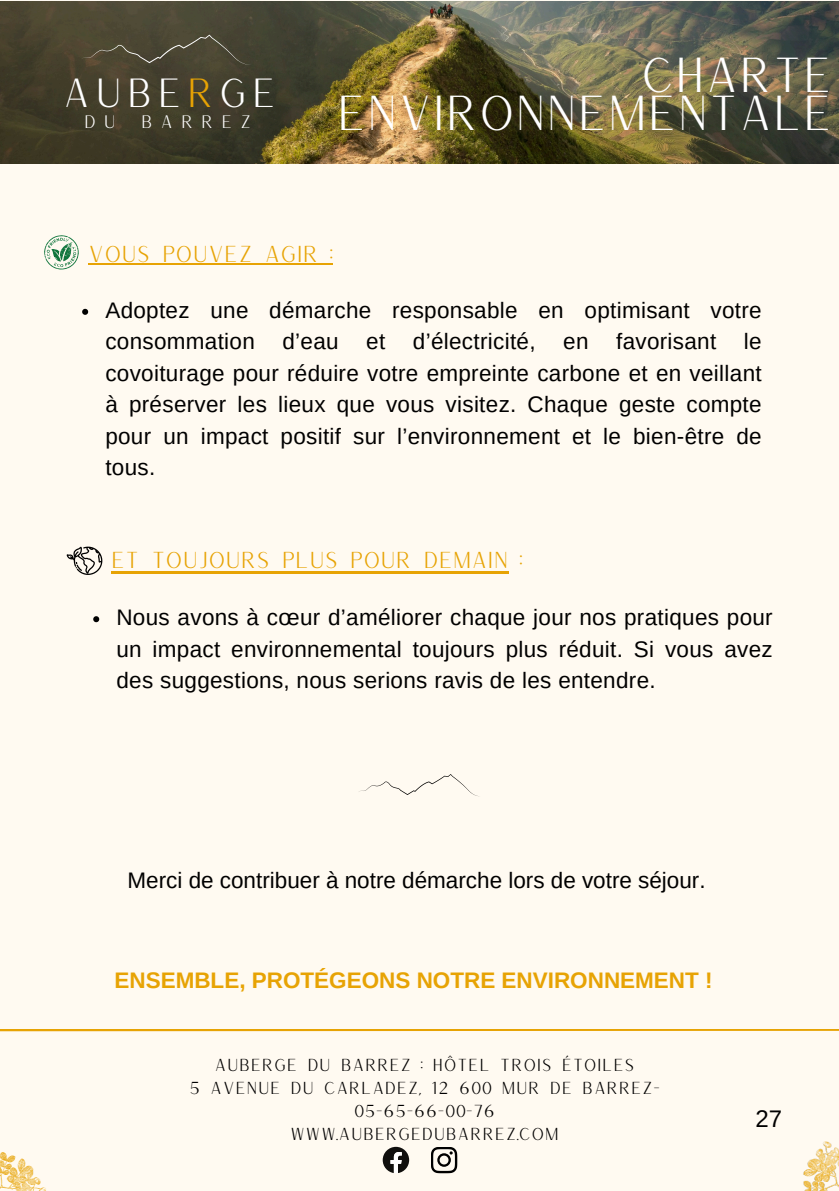
<style>
.page{position:relative;width:839px;height:1191px;background:#fff}
.page>*{position:absolute;margin:0;border:0;box-sizing:border-box;transform-origin:0 0}
.t1{font:47.8px/38px "Versailles";color:#fff;text-align:right}
.t2{font:39.6px "Versailles";letter-spacing:.11em;color:#fff}
.t3{font:24px "Arimo";color:#000}
.t4{font:22.4px/31.6px "Arimo";letter-spacing:.015em;color:#000;text-align:justify}
.t5{font:22.4px "Versailles";color:#e7a304}
.t6{font:700 22.4px "Arimo";color:#e7a304}
.t7{font:17.6px "Versailles";letter-spacing:.44em;color:#fff}
.t8{font:17px/23.2px "Versailles";letter-spacing:.03em;color:#000;text-align:center}
.s1{color:#e7a304}
</style>
<div class="page">
<div style="left:0;top:0;width:838px;height:1191px;background:#fffaf1"></div>
<svg style="left:382px;top:1147px;width:27px;height:26px"></svg>
<svg style="left:359px;top:774px;width:91px;height:20px"></svg>
<svg style="left:431px;top:1147px;width:26px;height:26px"></svg>
<img style="left:0;top:2px;width:838px;height:162px">
<img style="left:0;top:1152px;width:46px;height:39px">
<svg style="left:80px;top:35px;width:129px;height:27px;background:#524d39"></svg>
<img style="left:803px;top:1141px;width:35px;height:50px">
<hr style="left:0;top:1029px;width:838px;height:2px;background:#e7a304">
<svg style="left:44px;top:235px;width:35px;height:35px"></svg>
<hr style="left:111px;top:572px;width:397px;height:2px;background:#e7a304">
<svg style="left:67px;top:547px;width:35px;height:28px"></svg>
<svg style="left:93px;top:616px;width:6px;height:6px"></svg>
<hr style="left:88px;top:263px;width:244px;height:2px;background:#e7a304">
<svg style="left:82px;top:309px;width:6px;height:6px"></svg>
<p class="t2" style="left:63px;top:68px;width:215px">AUBE<span class="s1">R</span>GE</p>
<p class="t7" style="left:84px;top:110px;width:33px">D U</p>
<p class="t7" style="left:141px;top:110px;width:112px">BARREZ</p>
<p class="t1" style="left:337px;top:54px;width:497px">CHARTE<br>ENVIRONNEMENTALE</p>
<h3 class="t5" style="left:88px;top:239px;width:245px">VOUS POUVEZ AGIR :</h3>
<p class="t4" style="left:105px;top:294px;width:657px">Adoptez une démarche responsable en optimisant votre consommation d’eau et d’électricité, en favorisant le covoiturage pour réduire votre empreinte carbone et en veillant à préserver les lieux que vous visitez. Chaque geste compte pour un impact positif sur l’environnement et le bien-être de tous.</p>
<h1 class="t5" style="left:111px;top:546px;width:412px">ET TOUJOURS PLUS POUR DEMAIN :</h1>
<p class="t4" style="left:116px;top:602px;width:657px">Nous avons à cœur d’améliorer chaque jour nos pratiques pour un impact environnemental toujours plus réduit. Si vous avez des suggestions, nous serions ravis de les entendre.</p>
<p class="t4" style="left:127px;top:864px;width:579px">Merci de contribuer à notre démarche lors de votre séjour.</p>
<h5 class="t6" style="left:114px;top:967px;width:599px">ENSEMBLE, PROTÉGEONS NOTRE ENVIRONNEMENT !</h5>
<h4 class="t8" style="left:189px;top:1052px;width:472px">AUBERGE DU BARREZ : HÔTEL TROIS ÉTOILES<br>5 AVENUE DU CARLADEZ, 12 600 MUR DE BARREZ-<br>05-65-66-00-76<br>WWW.AUBERGEDUBARREZ.COM</h4>
<p class="t3" style="left:755px;top:1105px;width:28px">27</p>
</div>
